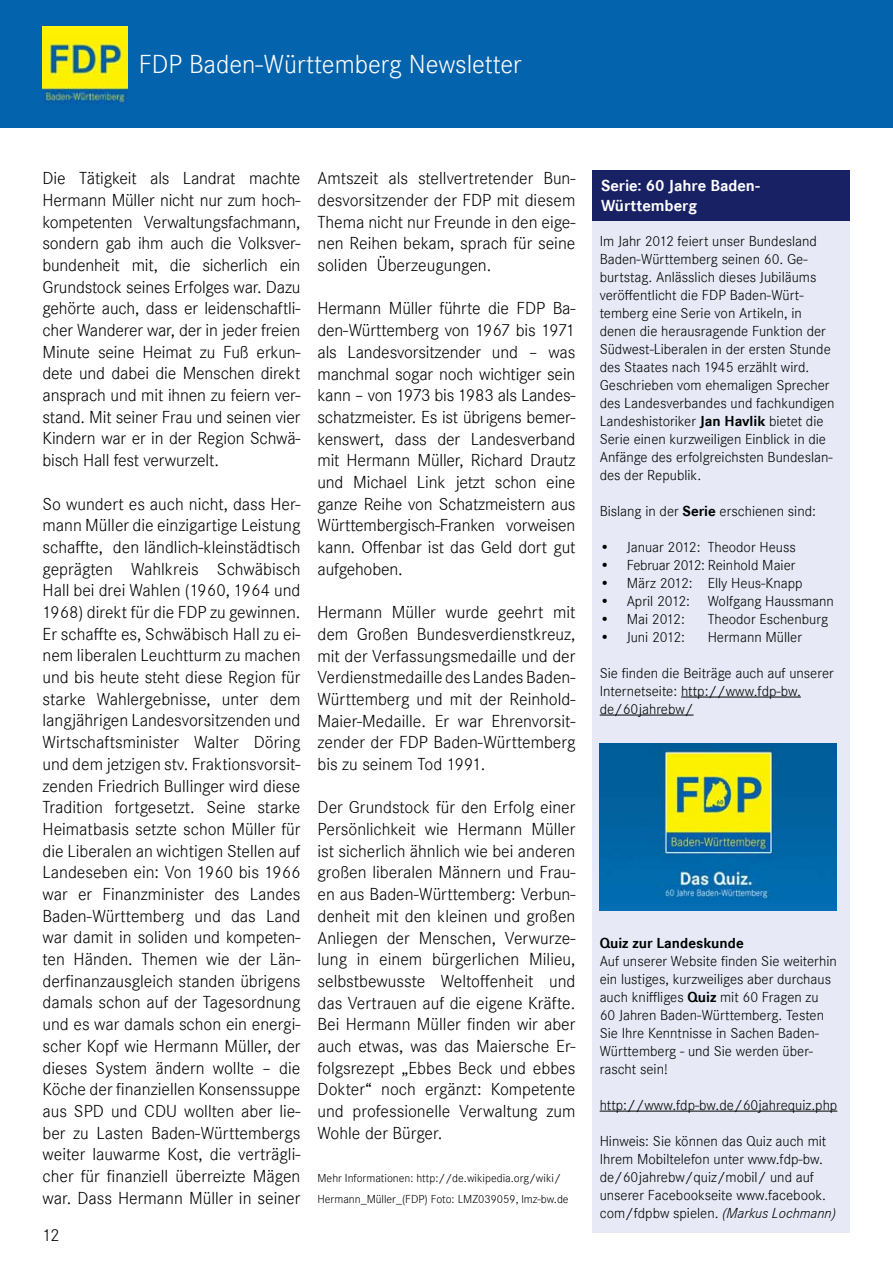
<style>
.page{position:relative;width:893px;height:1263px;background:#fff}
.page>*{position:absolute;margin:0;border:0;box-sizing:border-box;transform-origin:0 0}
.t1{font:27px "Corporate S Ligh";color:#fff}
.t2{font:18px/21.8px "Corporate S Ligh";color:#000;text-align:justify}
.t3{font:700 16.5px/19.8px "Corporate S";color:#fff}
.t4{font:15px/18px "Corporate S Ligh";color:#000}
.t5{font:700 15px "Corporate S";color:#000}
.t6{font:12px/21.8px "Corporate S Ligh";color:#000}
.s1{font-family:"Corporate S";font-weight:700}
.s2{font-family:"Corpo S Lig";font-style:italic}
</style>
<div class="page">
<div style="left:0;top:0;width:893px;height:128px;background:#0463ad"></div>
<img style="left:43px;top:27px;width:85px;height:77px">
<div style="left:592px;top:216px;width:258px;height:1017px;background:#e7eaf6"></div>
<hr style="left:681px;top:697px;width:120px;height:1px;background:#000">
<hr style="left:600px;top:715px;width:93px;height:1px;background:#000">
<hr style="left:600px;top:1111px;width:237px;height:1px;background:#000">
<div style="left:592px;top:170px;width:258px;height:51px;background:#182164"></div>
<img style="left:600px;top:744px;width:237px;height:166px">
<h1 class="t1" style="left:139px;top:48px;width:384px">FDP Baden-Württemberg Newsletter</h1>
<p class="t2" style="left:43px;top:167px;width:259px">Die Tätigkeit als Landrat machte Hermann Müller nicht nur zum hoch&shy;kompetenten Verwaltungsfachmann, sondern gab ihm auch die Volksver&shy;bundenheit mit, die sicherlich ein Grundstock seines Erfolges war. Dazu gehörte auch, dass er leidenschaftli&shy;cher Wanderer war, der in jeder freien Minute seine Heimat zu Fuß erkun&shy;dete und dabei die Menschen direkt ansprach und mit ihnen zu feiern ver&shy;stand. Mit seiner Frau und seinen vier Kindern war er in der Region Schwä&shy;bisch Hall fest verwurzelt.</p>
<p class="t2" style="left:43px;top:493px;width:259px">So wundert es auch nicht, dass Her&shy;mann Müller die einzigartige Leistung schaffte, den ländlich-kleinstädtisch geprägten Wahlkreis Schwäbisch Hall bei drei Wahlen (1960, 1964 und 1968) direkt für die FDP zu gewinnen.<br>Er schaffte es, Schwäbisch Hall zu ei&shy;nem liberalen Leuchtturm zu machen und bis heute steht diese Region für starke Wahlergebnisse, unter dem langjährigen Landesvorsitzenden und Wirtschaftsminister Walter Döring und dem jetzigen stv. Fraktionsvorsit&shy;zenden Friedrich Bullinger wird diese Tradition fortgesetzt. Seine starke Heimatbasis setzte schon Müller für die Liberalen an wichtigen Stellen auf Landeseben ein: Von 1960 bis 1966 war er Finanzminister des Landes Baden-Württemberg und das Land war damit in soliden und kompeten&shy;ten Händen. Themen wie der Län&shy;derfinanzausgleich standen übrigens damals schon auf der Tagesordnung und es war damals schon ein energi&shy;scher Kopf wie Hermann Müller, der dieses System ändern wollte – die Köche der finanziellen Konsenssuppe aus SPD und CDU wollten aber lie&shy;ber zu Lasten Baden-Württembergs weiter lauwarme Kost, die verträgli&shy;cher für finanziell überreizte Mägen war. Dass Hermann Müller in seiner</p>
<p class="t2" style="left:43px;top:1224px;width:19px">12</p>
<p class="t2" style="left:317px;top:168px;width:259px">Amtszeit als stellvertretender Bun&shy;desvorsitzender der FDP mit diesem Thema nicht nur Freunde in den eige&shy;nen Reihen bekam, sprach für seine soliden Überzeugungen.</p>
<p class="t2" style="left:317px;top:298px;width:259px">Hermann Müller führte die FDP Ba&shy;den-Württemberg von 1967 bis 1971 als Landesvorsitzender und – was manchmal sogar noch wichtiger sein kann – von 1973 bis 1983 als Landes&shy;schatzmeister. Es ist übrigens bemer&shy;kenswert, dass der Landesverband mit Hermann Müller, Richard Drautz und Michael Link jetzt schon eine ganze Reihe von Schatzmeistern aus Württembergisch-Franken vorweisen kann. Offenbar ist das Geld dort gut aufgehoben.</p>
<p class="t2" style="left:317px;top:601px;width:259px">Hermann Müller wurde geehrt mit dem Großen Bundesverdienstkreuz, mit der Verfassungsmedaille und der Verdienstmedaille des Landes Baden-Württemberg und mit der Reinhold-Maier-Medaille. Er war Ehrenvorsit&shy;zender der FDP Baden-Württemberg bis zu seinem Tod 1991.</p>
<p class="t2" style="left:317px;top:797px;width:259px">Der Grundstock für den Erfolg einer Persönlichkeit wie Hermann Müller ist sicherlich ähnlich wie bei anderen großen liberalen Männern und Frau&shy;en aus Baden-Württemberg: Verbun&shy;denheit mit den kleinen und großen Anliegen der Menschen, Verwurze&shy;lung in einem bürgerlichen Milieu, selbstbewusste Weltoffenheit und das Vertrauen auf die eigene Kräfte.<br>Bei Hermann Müller finden wir aber auch etwas, was das Maiersche Er&shy;folgsrezept „Ebbes Beck und ebbes Dokter“ noch ergänzt: Kompetente und professionelle Verwaltung zum Wohle der Bürger.</p>
<p class="t6" style="left:317px;top:1167px;width:253px">Mehr Informationen: http://de.wikipedia.org/wiki/<br>Hermann_Müller_(FDP) Foto: LMZ039059, lmz-bw.de</p>
<p class="t3" style="left:601px;top:176px;width:160px">Serie: 60 Jahre Baden-<br>Württemberg</p>
<p class="t4" style="left:600px;top:232px;width:236px">Im Jahr 2012 feiert unser Bundesland Baden-Württemberg seinen 60. Ge&shy;burtstag. Anlässlich dieses Jubiläums veröffentlicht die FDP Baden-Würt&shy;temberg eine Serie von Artikeln, in denen die herausragende Funktion der Südwest-Liberalen in der ersten Stunde des Staates nach 1945 erzählt wird.<br>Geschrieben vom ehemaligen Sprecher des Landesverbandes und fachkundigen Landeshistoriker <span class="s1">Jan Havlik</span> bietet die Serie einen kurzweiligen Einblick in die Anfänge des erfolgreichsten Bundeslan&shy;des der Republik.</p>
<p class="t4" style="left:600px;top:502px;width:218px">Bislang in der <span class="s1">Serie</span> erschienen sind:</p>
<p class="t4" style="left:600px;top:538px;width:198px">• Januar 2012: Theodor Heuss</p>
<p class="t4" style="left:600px;top:556px;width:197px">• Februar 2012: Reinhold Maier</p>
<p class="t4" style="left:600px;top:574px;width:204px">• März 2012: Elly Heus-Knapp</p>
<p class="t4" style="left:600px;top:592px;width:236px">• April 2012: Wolfgang Haussmann</p>
<p class="t4" style="left:600px;top:610px;width:87px">• Mai 2012:</p>
<p class="t4" style="left:708px;top:610px;width:122px">Theodor Eschenburg</p>
<p class="t4" style="left:600px;top:628px;width:87px">• Juni 2012:</p>
<p class="t4" style="left:708px;top:628px;width:96px">Hermann Müller</p>
<p class="t4" style="left:600px;top:664px;width:236px">Sie finden die Beiträge auch auf unserer<br>Internetseite: http://www.fdp-bw. de/60jahrebw/</p>
<p class="t5" style="left:600px;top:934px;width:146px">Quiz zur Landeskunde</p>
<p class="t4" style="left:600px;top:952px;width:239px">Auf unserer Website finden Sie weiterhin ein lustiges, kurzweiliges aber durchaus auch kniffliges <span class="s1">Quiz</span> mit 60 Fragen zu 60 Jahren Baden-Württemberg. Testen Sie Ihre Kenntnisse in Sachen Baden-Württemberg - und Sie werden über&shy;rascht sein!</p>
<p class="t4" style="left:600px;top:1096px;width:239px">http://www.fdp-bw.de/60jahrequiz.php</p>
<p class="t4" style="left:600px;top:1132px;width:238px">Hinweis: Sie können das Quiz auch mit Ihrem Mobiltelefon unter www.fdp-bw. de/60jahrebw/quiz/mobil/ und auf unserer Facebookseite www.facebook. com/fdpbw spielen. <span class="s2">(Markus Lochmann)</span></p>
</div>
